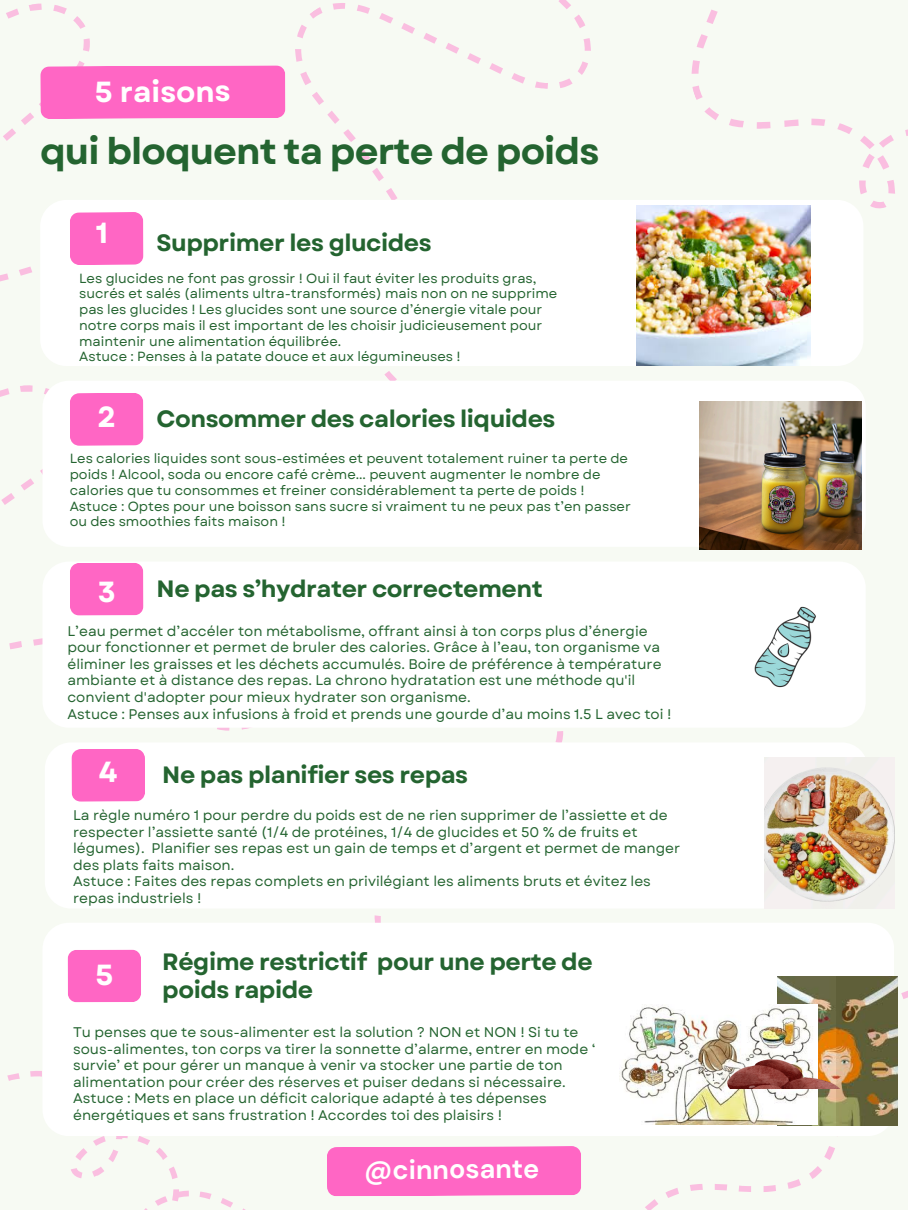
<style>
.page{position:relative;width:908px;height:1210px;background:#fff}
.page>*{position:absolute;margin:0;border:0;box-sizing:border-box;transform-origin:0 0}
.t1{font:700 36.68px "Garet";letter-spacing:-.025em;color:#246430}
.t2{font:700 29.02px "Garet";letter-spacing:-.005em;color:#fff}
.t3{font:700 27.12px "DM Sans";letter-spacing:-.005em;color:#fff}
.t4{font:700 23.62px/28.1px "Garet";letter-spacing:-.02em;color:#246430}
.t5{font:14px/16.5px "Garet";color:#246430}
.t6{font:13.3px/15.7px "Garet";color:#246430}
</style>
<div class="page">
<div style="left:0;top:0;width:907px;height:1210px;background:#f7faf3"></div>
<svg style="left:691px;top:9px;width:216px;height:200px"></svg>
<svg style="left:645px;top:969px;width:262px;height:241px"></svg>
<svg style="left:7px;top:1071px;width:239px;height:139px"></svg>
<svg style="left:295px;top:0;width:296px;height:381px"></svg>
<svg style="left:0;top:3px;width:286px;height:394px"></svg>
<div style="left:40px;top:200px;width:823px;height:166px;background:#fff;border-radius:26px"></div>
<div style="left:40px;top:65px;width:245px;height:54px;background:#ff66c4"></div>
<div style="left:327px;top:1146px;width:254px;height:50px;background:#ff66c4"></div>
<div style="left:70px;top:212px;width:73px;height:53px;background:#ff66c4"></div>
<div style="left:42px;top:381px;width:823px;height:166px;background:#fff;border-radius:26px"></div>
<div style="left:70px;top:393px;width:73px;height:53px;background:#ff66c4"></div>
<div style="left:42px;top:561px;width:823px;height:166px;background:#fff;border-radius:26px"></div>
<div style="left:70px;top:563px;width:73px;height:53px;background:#ff66c4"></div>
<div style="left:45px;top:742px;width:822px;height:166px;background:#fff;border-radius:26px"></div>
<div style="left:71px;top:749px;width:74px;height:53px;background:#ff66c4"></div>
<div style="left:42px;top:922px;width:851px;height:214px;background:#fff;border-radius:26px"></div>
<div style="left:67px;top:949px;width:74px;height:53px;background:#ff66c4"></div>
<img style="left:776px;top:976px;width:121px;height:149px">
<img style="left:619px;top:1004px;width:198px;height:120px">
<img style="left:727px;top:1059px;width:117px;height:29px">
<img style="left:699px;top:401px;width:162px;height:148px">
<img style="left:764px;top:757px;width:129px;height:151px">
<img style="left:636px;top:205px;width:174px;height:161px">
<img style="left:754px;top:606px;width:62px;height:82px">
<p class="t2" style="left:95px;top:71px;width:137px">5 raisons</p>
<p class="t1" style="left:40px;top:124px;width:560px">qui bloquent ta perte de poids</p>
<p class="t2" style="left:96px;top:212px;width:14px">1</p>
<h3 class="t4" style="left:156px;top:229px;width:276px">Supprimer les glucides</h3>
<p class="t6" style="left:79px;top:270px;width:479px">Les glucides ne font pas grossir ! Oui il faut éviter les produits gras, sucrés et salés (aliments ultra-transformés) mais non on ne supprime pas les glucides ! Les glucides sont une source d’énergie vitale pour notre corps mais il est important de les choisir judicieusement pour maintenir une alimentation équilibrée.</p>
<p class="t6" style="left:79px;top:349px;width:383px">Astuce : Penses à la patate douce et aux légumineuses !</p>
<h3 class="t2" style="left:97px;top:396px;width:20px">2</h3>
<p class="t4" style="left:156px;top:405px;width:400px">Consommer des calories liquides</p>
<p class="t6" style="left:70px;top:451px;width:559px">Les calories liquides sont sous-estimées et peuvent totalement ruiner ta perte de poids ! Alcool, soda ou encore café crème... peuvent augmenter le nombre de calories que tu consommes et freiner considérablement ta perte de poids !</p>
<p class="t6" style="left:70px;top:498px;width:562px">Astuce : Optes pour une boisson sans sucre si vraiment tu ne peux pas t’en passer ou des smoothies faits maison !</p>
<h2 class="t4" style="left:156px;top:574px;width:387px">Ne pas s’hydrater correctement</h2>
<h1 class="t5" style="left:67px;top:623px;width:595px">L’eau permet d’accéler ton métabolisme, offrant ainsi à ton corps plus d’énergie pour fonctionner et permet de bruler des calories. Grâce à l’eau, ton organisme va éliminer les graisses et les déchets accumulés. Boire de préférence à température ambiante et à distance des repas. La chrono hydratation est une méthode qu'il convient d'adopter pour mieux hydrater son organisme.</h1>
<p class="t5" style="left:67px;top:705px;width:605px">Astuce : Penses aux infusions à froid et prends une gourde d’au moins 1.5 L avec toi !</p>
<p class="t2" style="left:98px;top:571px;width:20px">3</p>
<h3 class="t2" style="left:99px;top:750px;width:20px">4</h3>
<p class="t4" style="left:162px;top:761px;width:307px">Ne pas planifier ses repas</p>
<p class="t5" style="left:73px;top:807px;width:608px">La règle numéro 1 pour perdre du poids est de ne rien supprimer de l’assiette et de respecter l’assiette santé (1/4 de protéines, 1/4 de glucides et 50 % de fruits et légumes). Planifier ses repas est un gain de temps et d’argent et permet de manger des plats faits maison.</p>
<p class="t5" style="left:73px;top:873px;width:579px">Astuce : Faites des repas complets en privilégiant les aliments bruts et évitez les repas industriels !</p>
<p class="t4" style="left:162px;top:947px;width:432px">Régime restrictif pour une perte de poids rapide</p>
<p class="t5" style="left:73px;top:1024px;width:524px">Tu penses que te sous-alimenter est la solution ? NON et NON ! Si tu te sous-alimentes, ton corps va tirer la sonnette d’alarme, entrer en mode ‘ survie’ et pour gérer un manque à venir va stocker une partie de ton alimentation pour créer des réserves et puiser dedans si nécessaire.</p>
<p class="t5" style="left:73px;top:1090px;width:475px">Astuce : Mets en place un déficit calorique adapté à tes dépenses énergétiques et sans frustration ! Accordes toi des plaisirs !</p>
<p class="t2" style="left:95px;top:953px;width:20px">5</p>
<h3 class="t3" style="left:364px;top:1151px;width:177px">@cinnosante</h3>
</div>
